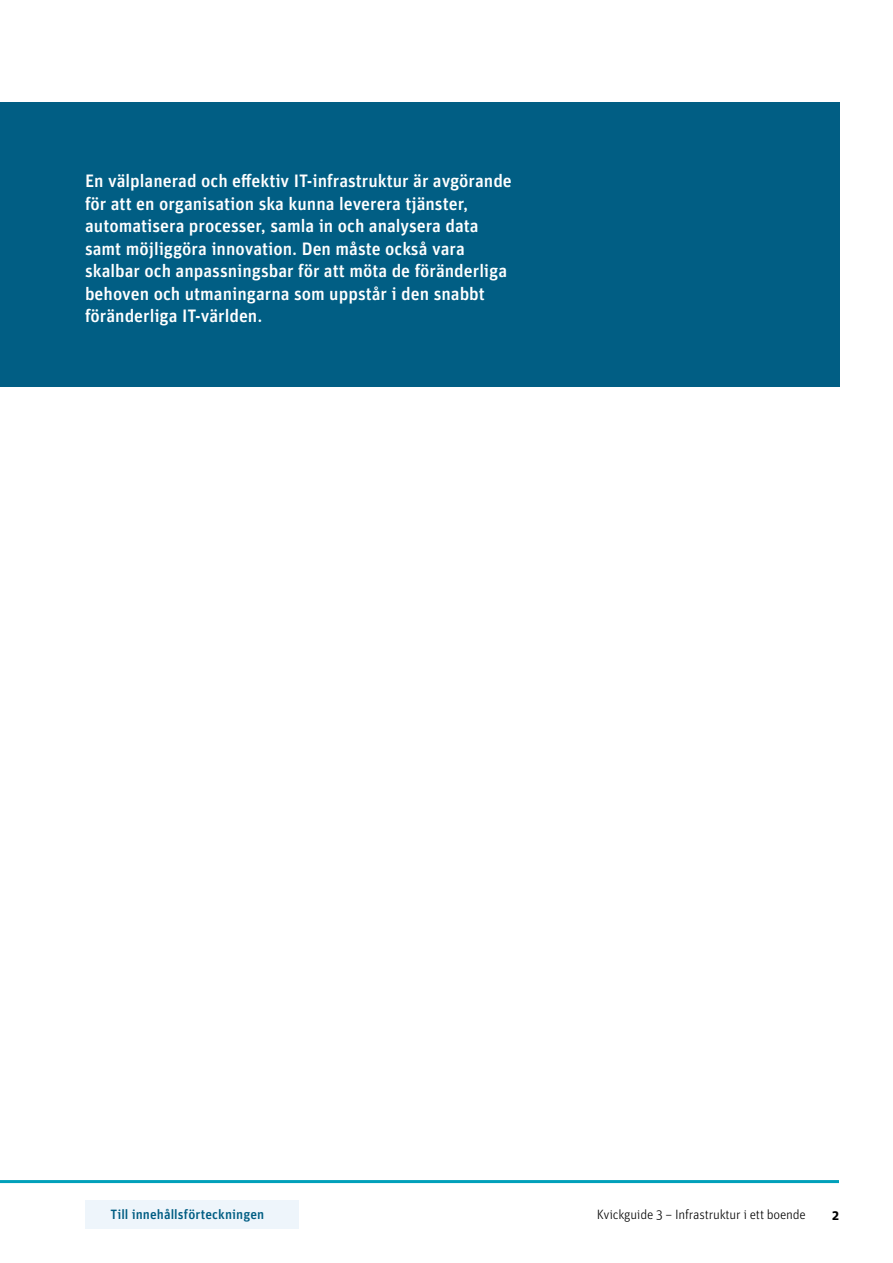
<style>
.page{position:relative;width:893px;height:1263px;background:#fff}
.page>*{position:absolute;margin:0;border:0;box-sizing:border-box;transform-origin:0 0}
.t1{font:18px/22.5px "Unit OTRB1 Medi";color:#fff}
.t2{font:300 13.5px "Unit OTRB";letter-spacing:-.015em;color:#000}
.t3{font:13.5px "Unit OTRB1 Medi";letter-spacing:.005em;color:#005d83}
.t4{font:700 13.5px "Unit OTRB";color:#000}
</style>
<div class="page">
<hr style="left:0;top:1180px;width:839px;height:3px;background:#00a0ba">
<div style="left:85px;top:1200px;width:213px;height:29px;background:#eef5fb"></div>
<div style="left:0;top:102px;width:839px;height:285px;background:#015e84"></div>
<p class="t1" style="left:85px;top:169px;width:428px">En välplanerad och effektiv IT-infrastruktur är avgörande för att en organisation ska kunna leverera tjänster, automatisera processer, samla in och analysera data samt möjliggöra innovation. Den måste också vara skalbar och anpassningsbar för att möta de föränderliga behoven och utmaningarna som uppstår i den snabbt föränderliga IT-världen.</p>
<p class="t3" style="left:111px;top:1206px;width:155px">Till innehållsförteckningen</p>
<p class="t2" style="left:597px;top:1207px;width:211px">Kvickguide 3 – Infrastruktur i ett boende</p>
<p class="t4" style="left:832px;top:1206px;width:8px">2</p>
</div>
